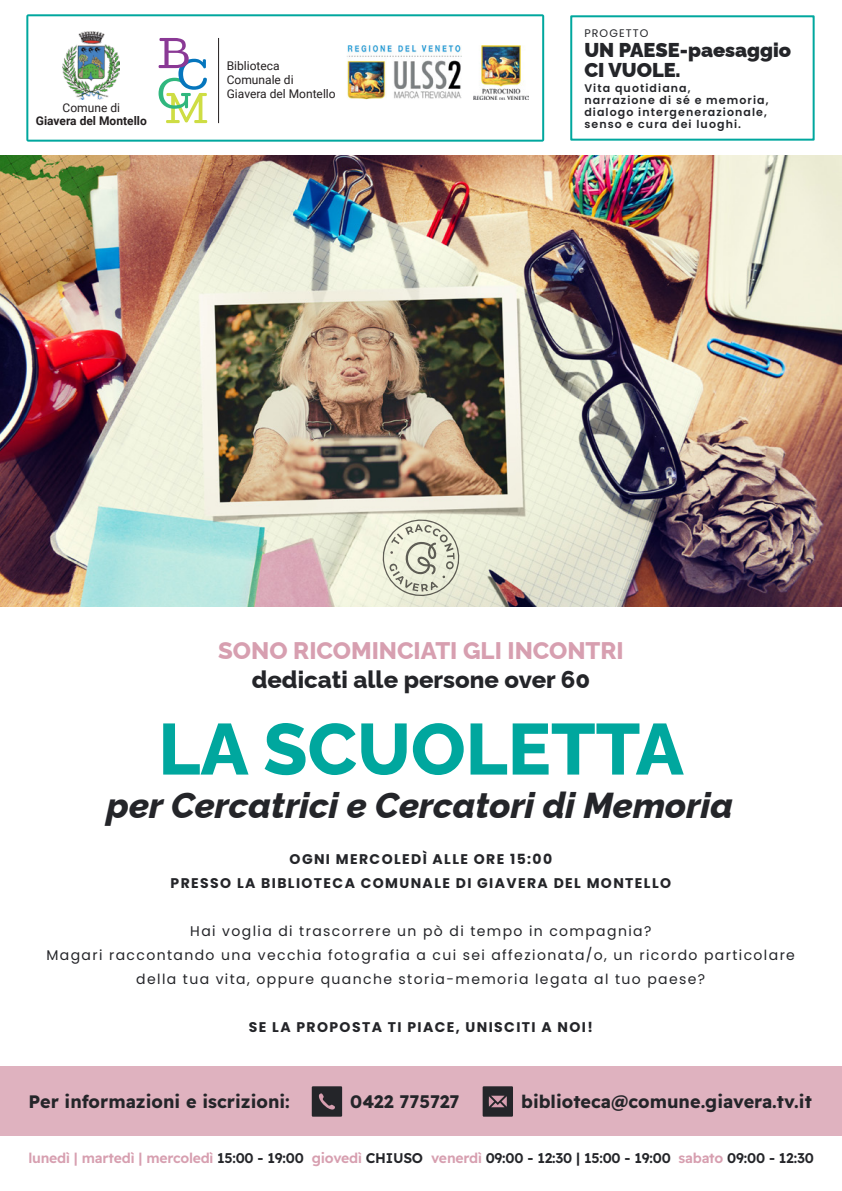
<style>
.page{position:relative;width:842px;height:1191px;background:#fff}
.page>*{position:absolute;margin:0;border:0;box-sizing:border-box;transform-origin:0 0}
.t1{font:800 72px "Raleway";color:#00a79e}
.t2{font:italic 800 36px "Raleway";color:#242529}
.t3{font:800 24px "Raleway";color:#d79fb0}
.t4{font:800 24px "Raleway";color:#242529}
.t5{font:900 20px/20px "Raleway";color:#242529}
.t6{font:700 18px "Readex Pro";color:#242529}
.t7{font:14px/24px "Poppins";letter-spacing:.1em;color:#242529;text-align:center}
.t8{font:700 14px/24px "Poppins";letter-spacing:.1em;color:#242529;text-align:center}
.t9{font:600 14px "Readex Pro";letter-spacing:-.015em;color:#242529}
.t10{font:12px/14.4px "Roboto";color:#231f20}
.t11{font:700 12px "Roboto";color:#231f20}
.t12{font:600 11px/12px "Poppins";letter-spacing:.1em;color:#242529}
.t13{font:11px "Poppins";letter-spacing:.1em;color:#242529}
.s1{color:#d79fb0}
</style>
<div class="page">
<div style="left:570px;top:15px;width:245px;height:126px;border:2px solid #00a79e"></div>
<svg style="left:26px;top:14px;width:518px;height:128px"></svg>
<img style="left:474px;top:46px;width:55px;height:54px">
<img style="left:347px;top:45px;width:115px;height:54px">
<img style="left:62px;top:32px;width:58px;height:68px">
<hr style="left:218px;top:38px;width:1px;height:85px;background:#231f20">
<svg style="left:159px;top:38px;width:48px;height:85px"></svg>
<div style="left:0;top:1066px;width:842px;height:70px;background:#dfb2bf"></div>
<div style="left:483px;top:1086px;width:30px;height:30px;background:#242529"></div>
<svg style="left:489px;top:1095px;width:18px;height:12px"></svg>
<img style="left:0;top:156px;width:842px;height:450px">
<div style="left:312px;top:1086px;width:30px;height:30px;background:#242529"></div>
<svg style="left:319px;top:1093px;width:16px;height:16px"></svg>
<svg style="left:383px;top:519px;width:76px;height:77px;background:#d4d6c4"></svg>
<p class="t10" style="left:63px;top:100px;width:59px">Comune di</p>
<p class="t11" style="left:36px;top:112px;width:112px">Giavera del Montello</p>
<p class="t10" style="left:227px;top:58px;width:110px">Biblioteca<br>Comunale di<br>Giavera del Montello</p>
<p class="t13" style="left:584px;top:27px;width:66px">PROGETTO</p>
<h3 class="t5" style="left:584px;top:38px;width:208px">UN PAESE-paesaggio<br>CI VUOLE.</h3>
<p class="t12" style="left:584px;top:82px;width:186px">Vita quotidiana,<br>narrazione di sé e memoria, dialogo intergenerazionale, senso e cura dei luoghi.</p>
<h3 class="t3" style="left:218px;top:632px;width:407px">SONO RICOMINCIATI GLI INCONTRI</h3>
<h3 class="t4" style="left:252px;top:661px;width:340px">dedicati alle persone over 60</h3>
<h1 class="t1" style="left:158px;top:693px;width:527px">LA SCUOLETTA</h1>
<h2 class="t2" style="left:107px;top:777px;width:628px">per Cercatrici e Cercatori di Memoria</h2>
<p class="t8" style="left:171px;top:846px;width:502px">OGNI MERCOLEDÌ ALLE ORE 15:00<br>PRESSO LA BIBLIOTECA COMUNALE DI GIAVERA DEL MONTELLO</p>
<p class="t7" style="left:46px;top:918px;width:750px">Hai voglia di trascorrere un pò di tempo in compagnia?<br>Magari raccontando una vecchia fotografia a cui sei affezionata/o, un ricordo particolare della tua vita, oppure quanche storia-memoria legata al tuo paese?</p>
<p class="t8" style="left:249px;top:1014px;width:345px">SE LA PROPOSTA TI PIACE, UNISCITI A NOI!</p>
<p class="t6" style="left:28px;top:1091px;width:263px">Per informazioni e iscrizioni:</p>
<p class="t6" style="left:350px;top:1091px;width:111px">0422 775727</p>
<p class="t6" style="left:521px;top:1091px;width:292px">biblioteca@comune.giavera.tv.it</p>
<p class="t9" style="left:28px;top:1149px;width:787px"><span class="s1">lunedì | martedì | mercoledì</span> 15:00 - 19:00 <span class="s1">giovedì</span> CHIUSO <span class="s1">venerdì</span> 09:00 - 12:30 | 15:00 - 19:00 <span class="s1">sabato</span> 09:00 - 12:30</p>
</div>
